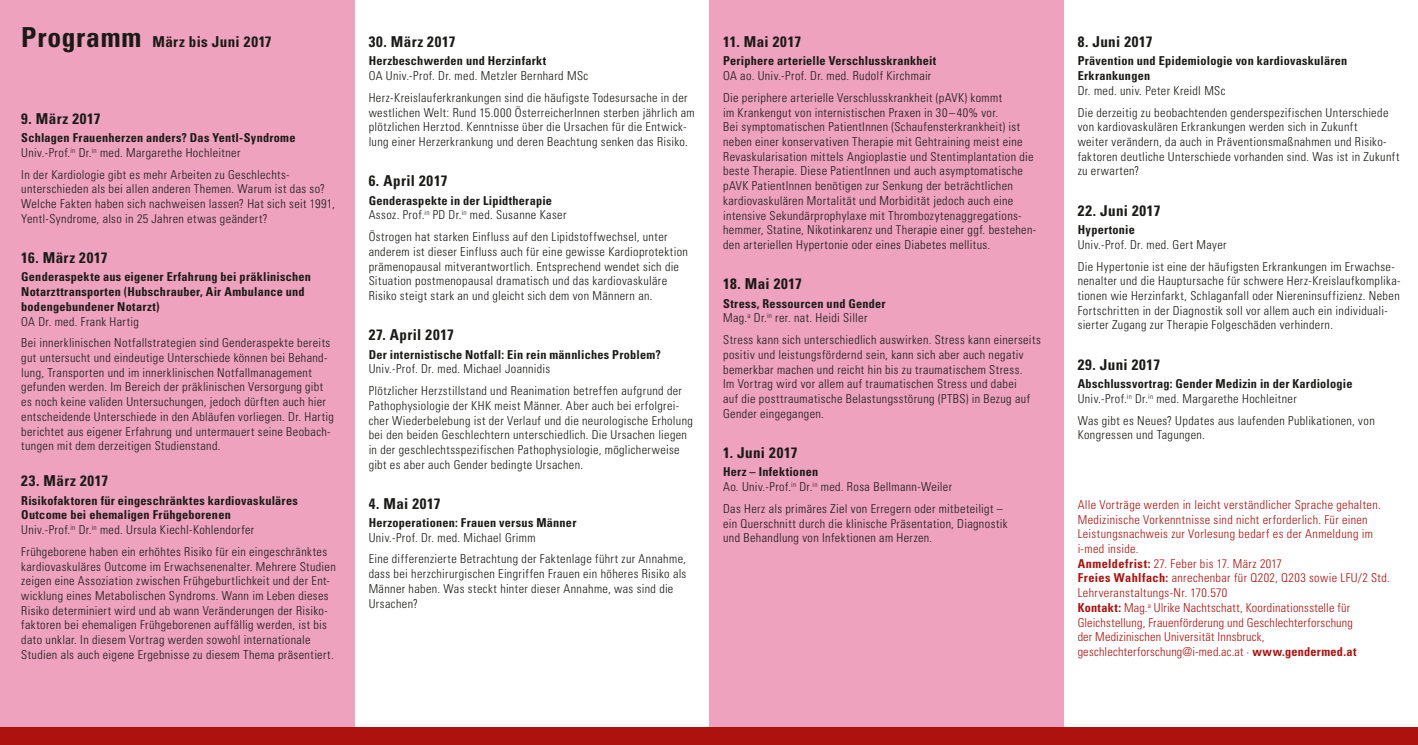
<style>
.page{position:relative;width:1418px;height:745px;background:#fff}
.page>*{position:absolute;margin:0;border:0;box-sizing:border-box;transform-origin:0 0}
.t1{font:700 condensed 15px "Univers";letter-spacing:.03em;color:#1a1a18}
.t2{font:300 condensed 12.25px/14.8px "Univers";letter-spacing:.03em;color:#1a1a18}
.t3{font:700 condensed 12.25px/14.8px "Univers";letter-spacing:.02em;color:#1a1a18}
.t4{font:300 condensed 12.25px/14.8px "Univers";letter-spacing:.025em;color:#ad120e}
.s1{font-size:27.5px}
.s2{font-weight:300}
.s3{font-weight:700}
</style>
<div class="page">
<div style="left:0;top:0;width:354px;height:744px;background:#eea2bd"></div>
<div style="left:709px;top:0;width:354px;height:744px;background:#eea2bd"></div>
<div style="left:0;top:726px;width:1417px;height:18px;background:#ad120e"></div>
<p class="t1" style="left:21px;top:33px;width:252px"><span class="s1">Programm</span> März bis Juni 2017</p>
<p class="t1" style="left:21px;top:109px;width:81px">9. März 2017</p>
<p class="t3" style="left:21px;top:130px;width:276px">Schlagen Frauenherzen anders? Das Yentl-Syndrome<br><span class="s2">Univ.-Prof.</span><sup>in</sup> <span class="s2">Dr.</span><sup>in</sup> <span class="s2">med. Margarethe Hochleitner</span></p>
<p class="t2" style="left:21px;top:167px;width:315px">In der Kardiologie gibt es mehr Arbeiten zu Geschlechts&shy;unterschieden als bei allen anderen Themen. Warum ist das so?<br>Welche Fakten haben sich nachweisen lassen? Hat sich seit 1991, Yentl-Syndrome, also in 25 Jahren etwas geändert?</p>
<p class="t1" style="left:21px;top:248px;width:88px">16. März 2017</p>
<p class="t3" style="left:21px;top:269px;width:291px">Genderaspekte aus eigener Erfahrung bei präklinischen<br>Notarzttransporten (Hubschrauber, Air Ambulance und bodengebundener Notarzt)</p>
<p class="t2" style="left:21px;top:310px;width:310px;line-height:21.8px">OA Dr. med. Frank Hartig<br>Bei innerklinischen Notfallstrategien sind Genderaspekte bereits</p>
<p class="t2" style="left:21px;top:350px;width:314px">gut untersucht und eindeutige Unterschiede können bei Behand&shy;lung, Transporten und im innerklinischen Notfallmanagement gefunden werden. Im Bereich der präklinischen Versorgung gibt es noch keine validen Untersuchungen, jedoch dürften auch hier entscheidende Unterschiede in den Abläufen vorliegen. Dr. Hartig berichtet aus eigener Erfahrung und untermauert seine Beobach&shy;tungen mit dem derzeitigen Studienstand.</p>
<p class="t1" style="left:21px;top:471px;width:88px">23. März 2017</p>
<p class="t3" style="left:21px;top:492px;width:278px">Risikofaktoren für eingeschränktes kardiovaskuläres<br>Outcome bei ehemaligen Frühgeborenen<br><span class="s2">Univ.-Prof.</span><sup>in</sup> <span class="s2">Dr.</span><sup>in</sup> <span class="s2">med. Ursula Kiechl-Kohlendorfer</span></p>
<p class="t2" style="left:21px;top:543px;width:316px">Frühgeborene haben ein erhöhtes Risiko für ein eingeschränktes kardiovaskuläres Outcome im Erwachsenenalter. Mehrere Studien zeigen eine Assoziation zwischen Frühgeburtlichkeit und der Ent&shy;wicklung eines Metabolischen Syndroms. Wann im Leben dieses Risiko determiniert wird und ab wann Veränderungen der Risiko&shy;faktoren bei ehemaligen Frühgeborenen auffällig werden, ist bis dato unklar. In diesem Vortrag werden sowohl internationale Studien als auch eigene Ergebnisse zu diesem Thema präsentiert.</p>
<p class="t1" style="left:369px;top:33px;width:88px">30. März 2017</p>
<p class="t3" style="left:369px;top:53px;width:179px">Herzbeschwerden und Herzinfarkt</p>
<p class="t2" style="left:369px;top:65px;width:320px;line-height:21.8px">OA Univ.-Prof. Dr. med. Metzler Bernhard MSc<br>Herz-Kreislauferkrankungen sind die häufigste Todesursache in der</p>
<p class="t2" style="left:369px;top:105px;width:327px">westlichen Welt: Rund 15.000 ÖsterreicherInnen sterben jährlich am plötzlichen Herztod. Kenntnisse über die Ursachen für die Entwick&shy;lung einer Herzerkrankung und deren Beachtung senken das Risiko.</p>
<p class="t1" style="left:369px;top:172px;width:80px">6. April 2017</p>
<p class="t2" style="left:369px;top:193px;width:199px"><span class="s3">Genderaspekte in der Lipidtherapie<br></span>Assoz. Prof.<sup>in</sup> PD Dr.<sup>in</sup> med. Susanne Kaser</p>
<p class="t2" style="left:369px;top:229px;width:321px">Östrogen hat starken Einfluss auf den Lipidstoffwechsel, unter anderem ist dieser Einfluss auch für eine gewisse Kardioprotektion prämenopausal mitverantwortlich. Entsprechend wendet sich die Situation postmenopausal dramatisch und das kardiovaskuläre Risiko steigt stark an und gleicht sich dem von Männern an.</p>
<p class="t1" style="left:369px;top:325px;width:87px">27. April 2017</p>
<p class="t3" style="left:369px;top:346px;width:293px">Der internistische Notfall: Ein rein männliches Problem?</p>
<p class="t2" style="left:369px;top:358px;width:315px;line-height:21.8px">Univ.-Prof. Dr. med. Michael Joannidis<br>Plötzlicher Herzstillstand und Reanimation betreffen aufgrund der</p>
<p class="t2" style="left:369px;top:398px;width:326px">Pathophysiologie der KHK meist Männer. Aber auch bei erfolgrei&shy;cher Wiederbelebung ist der Verlauf und die neurologische Erholung bei den beiden Geschlechtern unterschiedlich. Die Ursachen liegen in der geschlechtsspezifischen Pathophysiologie, möglicherweise gibt es aber auch Gender bedingte Ursachen.</p>
<p class="t1" style="left:369px;top:493px;width:73px">4. Mai 2017</p>
<p class="t3" style="left:369px;top:514px;width:209px">Herzoperationen: Frauen versus Männer</p>
<p class="t2" style="left:369px;top:526px;width:319px;line-height:21.8px">Univ.-Prof. Dr. med. Michael Grimm<br>Eine differenzierte Betrachtung der Faktenlage führt zur Annahme,</p>
<p class="t2" style="left:369px;top:566px;width:319px">dass bei herzchirurgischen Eingriffen Frauen ein höheres Risiko als<br>Männer haben. Was steckt hinter dieser Annahme, was sind die<br>Ursachen?</p>
<p class="t1" style="left:723px;top:33px;width:79px">11. Mai 2017</p>
<p class="t3" style="left:723px;top:53px;width:215px">Periphere arterielle Verschlusskrankheit</p>
<p class="t2" style="left:723px;top:65px;width:280px;line-height:21.8px">OA ao. Univ.-Prof. Dr. med. Rudolf Kirchmair<br>Die periphere arterielle Verschlusskrankheit (pAVK) kommt</p>
<p class="t2" style="left:723px;top:105px;width:315px">im Krankengut von internistischen Praxen in 30–40% vor.<br>Bei symptomatischen PatientInnen (Schaufensterkrankheit) ist neben einer konservativen Therapie mit Gehtraining meist eine Revaskularisation mittels Angioplastie und Stentimplantation die beste Therapie. Diese PatientInnen und auch asymptomatische pAVK PatientInnen benötigen zur Senkung der beträchtlichen kardiovaskulären Mortalität und Morbidität jedoch auch eine intensive Sekundärprophylaxe mit Thrombozytenaggregations&shy;hemmer, Statine, Nikotinkarenz und Therapie einer ggf. bestehen&shy;den arteriellen Hypertonie oder eines Diabetes mellitus.</p>
<p class="t1" style="left:723px;top:275px;width:80px">18. Mai 2017</p>
<p class="t3" style="left:723px;top:295px;width:164px">Stress, Ressourcen und Gender<br><span class="s2">Mag.</span><sup>a</sup> <span class="s2">Dr.</span><sup>in</sup> <span class="s2">rer. nat. Heidi Siller</span></p>
<p class="t2" style="left:723px;top:332px;width:319px">Stress kann sich unterschiedlich auswirken. Stress kann einerseits positiv und leistungsfördernd sein, kann sich aber auch negativ bemerkbar machen und reicht hin bis zu traumatischem Stress.<br>Im Vortrag wird vor allem auf traumatischen Stress und dabei<br>auf die posttraumatische Belastungsstörung (PTBS) in Bezug auf Gender eingegangen.</p>
<p class="t1" style="left:723px;top:443px;width:76px">1. Juni 2017</p>
<p class="t2" style="left:723px;top:464px;width:230px"><span class="s3">Herz – Infektionen<br></span>Ao. Univ.-Prof.<sup>in</sup> Dr.<sup>in</sup> med. Rosa Bellmann-Weiler</p>
<p class="t2" style="left:723px;top:500px;width:286px">Das Herz als primäres Ziel von Erregern oder mitbeteiligt – ein Querschnitt durch die klinische Präsentation, Diagnostik und Behandlung von Infektionen am Herzen.</p>
<p class="t1" style="left:1077px;top:33px;width:76px">8. Juni 2017</p>
<p class="t3" style="left:1077px;top:53px;width:271px">Prävention und Epidemiologie von kardiovaskulären<br>Erkrankungen</p>
<p class="t2" style="left:1077px;top:79px;width:312px;line-height:21.8px">Dr. med. univ. Peter Kreidl MSc<br>Die derzeitig zu beobachtenden genderspezifischen Unterschiede</p>
<p class="t2" style="left:1077px;top:119px;width:323px">von kardiovaskulären Erkrankungen werden sich in Zukunft<br>weiter verändern, da auch in Präventionsmaßnahmen und Risiko&shy;faktoren deutliche Unterschiede vorhanden sind. Was ist in Zukunft zu erwarten?</p>
<p class="t1" style="left:1077px;top:201px;width:84px">22. Juni 2017</p>
<p class="t3" style="left:1077px;top:222px;width:59px">Hypertonie</p>
<p class="t2" style="left:1077px;top:233px;width:319px;line-height:21.8px">Univ.-Prof. Dr. med. Gert Mayer<br>Die Hypertonie ist eine der häufigsten Erkrankungen im Erwachse-</p>
<p class="t2" style="left:1077px;top:273px;width:324px">nenalter und die Hauptursache für schwere Herz-Kreislaufkomplika&shy;tionen wie Herzinfarkt, Schlaganfall oder Niereninsuffizienz. Neben Fortschritten in der Diagnostik soll vor allem auch ein individuali&shy;sierter Zugang zur Therapie Folgeschäden verhindern.</p>
<p class="t1" style="left:1077px;top:355px;width:84px">29. Juni 2017</p>
<p class="t3" style="left:1077px;top:376px;width:276px">Abschlussvortrag: Gender Medizin in der Kardiologie<br><span class="s2">Univ.-Prof.</span><sup>in</sup> <span class="s2">Dr.</span><sup>in</sup> <span class="s2">med. Margarethe Hochleitner</span></p>
<p class="t2" style="left:1077px;top:412px;width:299px">Was gibt es Neues? Updates aus laufenden Publikationen, von<br>Kongressen und Tagungen.</p>
<p class="t4" style="left:1077px;top:496px;width:314px">Alle Vorträge werden in leicht verständlicher Sprache gehalten.<br>Medizinische Vorkenntnisse sind nicht erforderlich. Für einen Leistungsnachweis zur Vorlesung bedarf es der Anmeldung im i-med inside.<br><span class="s3">Anmeldefrist:</span> 27. Feber bis 17. März 2017<br><span class="s3">Freies Wahlfach:</span> anrechenbar für Q202, Q203 sowie LFU/2 Std.<br>Lehrveranstaltungs-Nr. 170.570<br><span class="s3">Kontakt:</span> Mag.<sup>a</sup> Ulrike Nachtschatt, Koordinationsstelle für Gleichstellung, Frauenförderung und Geschlechterforschung<br>der Medizinischen Universität Innsbruck, geschlechterforschung@i-med.ac.at · <span class="s3">www.gendermed.at</span></p>
</div>
